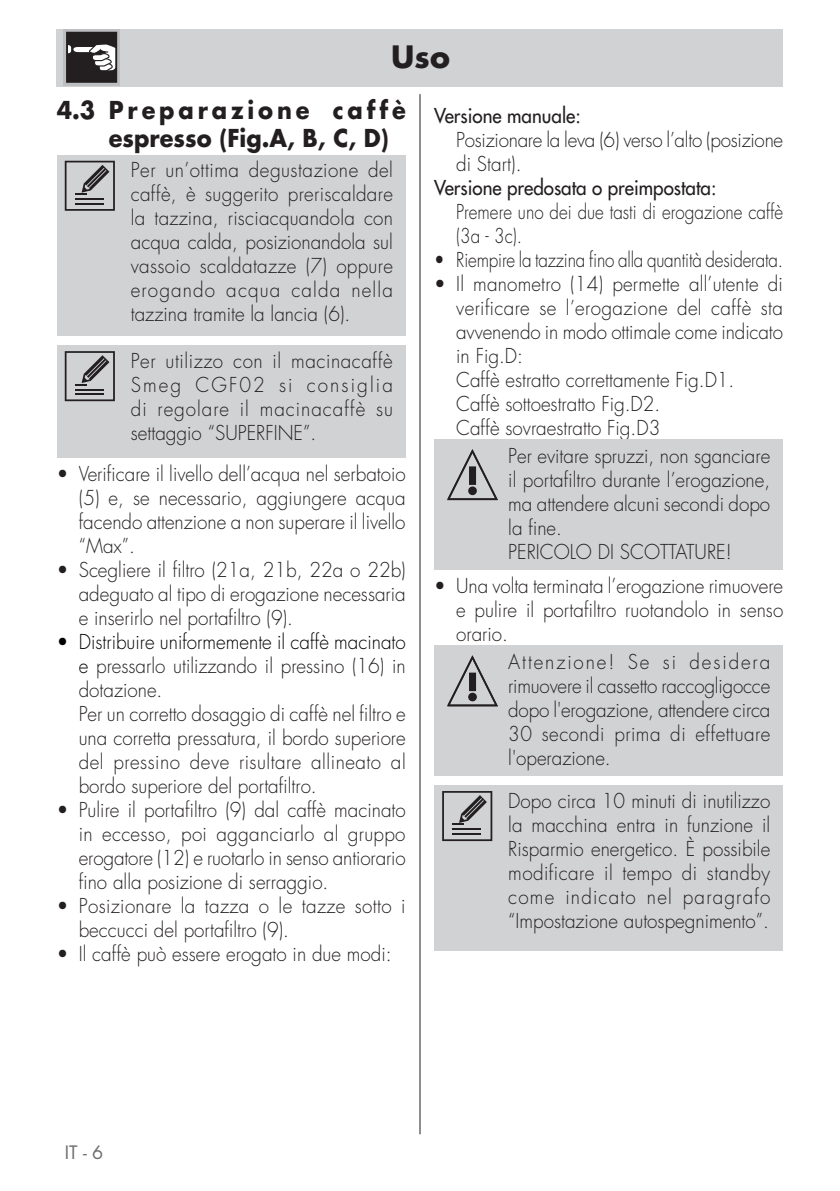
<style>
.page{position:relative;width:840px;height:1191px;background:#fff}
.page>*{position:absolute;margin:0;border:0;box-sizing:border-box;transform-origin:0 0}
.Testo{font:700 30px "Futura Std";color:#231f20}
.testo_tab{font:700 24px/28px "Futura Std";letter-spacing:.17em;color:#231f20;scale:.94 1}
.testo_tab-2{font:300 20px/24px "Futura Std";color:#231f20;text-align:justify;scale:.94 1}
.testo_tab-3{font:300 20px/24px "Futura Std";color:#231f20;scale:.85 1}
.testo_tab-4{font:300 20px/24px "Futura Std";letter-spacing:.02em;color:#231f20;scale:.94 1}
.testo_tab-5{font:500 20px "Futura Std";color:#231f20;scale:.94 1}
.t1{font:18px "Futura Std";color:#6c6d70}
.s1{color:#000}
</style>
<div class="page">
<hr style="left:419px;top:94px;width:1px;height:1040px;background:#231f20">
<div style="left:57px;top:29px;width:725px;height:58px;background:#d1d2d4"></div>
<div style="left:57px;top:155px;width:348px;height:180px;background:#d1d2d4"></div>
<svg style="left:65px;top:161px;width:50px;height:50px"></svg>
<div style="left:57px;top:345px;width:348px;height:113px;background:#d1d2d4"></div>
<svg style="left:65px;top:351px;width:50px;height:50px"></svg>
<div style="left:434px;top:439px;width:348px;height:130px;background:#d1d2d4"></div>
<svg style="left:447px;top:449px;width:50px;height:51px"></svg>
<div style="left:434px;top:645px;width:348px;height:130px;background:#d1d2d4"></div>
<svg style="left:447px;top:655px;width:50px;height:51px"></svg>
<div style="left:434px;top:785px;width:348px;height:165px;background:#d1d2d4"></div>
<svg style="left:442px;top:791px;width:50px;height:50px"></svg>
<svg style="left:63px;top:29px;width:57px;height:57px"></svg>
<svg style="left:66px;top:32px;width:51px;height:51px;background:#4e4b4b"></svg>
<p class="Testo" style="left:391px;top:36px;width:60px">Uso</p>
<p class="testo_tab" style="left:109px;top:96px;width:317px;text-indent:-52px">4.3 Preparazione caffè espresso (Fig.A, B, C, D)</p>
<p class="testo_tab-2" style="left:131px;top:159px;width:280px">Per un’ottima degustazione del caffè, è suggerito preriscaldare la tazzina, risciacquandola con acqua calda, posizionandola sul vassoio scaldatazze (7) oppure erogando acqua calda nella tazzina tramite la lancia (6).</p>
<p class="testo_tab-2" style="left:131px;top:349px;width:280px">Per utilizzo con il macinacaffè Smeg CGF02 si consiglia di regolare il macinacaffè su settaggio “SUPERFINE”.</p>
<p class="testo_tab-2" style="left:79px;top:462px;width:349px;text-indent:-22px">• Verificare il livello dell’acqua nel serbatoio (5) e, se necessario, aggiungere acqua facendo attenzione a non superare il livello “Max”.</p>
<p class="testo_tab-2" style="left:79px;top:558px;width:349px;text-indent:-22px">• Scegliere il filtro (21a, 21b, 22a o 22b) adeguato al tipo di erogazione necessaria e inserirlo nel portafiltro (9).</p>
<p class="testo_tab-2" style="left:79px;top:630px;width:349px;text-indent:-22px"><span class="s1">• Distribuire uniformemente il caffè macinato e</span> pressarlo utilizzando il pressino (16) in dotazione.</p>
<p class="testo_tab-2" style="left:79px;top:702px;width:349px">Per un corretto dosaggio di caffè nel filtro e una corretta pressatura, il bordo superiore del pressino deve risultare allineato al bordo superiore del portafiltro.</p>
<p class="testo_tab-2" style="left:79px;top:798px;width:349px;text-indent:-22px">• Pulire il portafiltro (9) dal caffè macinato in eccesso, poi agganciarlo al gruppo erogatore (12) e ruotarlo in senso antiorario fino alla posizione di serraggio.</p>
<p class="testo_tab-4" style="left:79px;top:894px;width:349px;text-indent:-22px">• Posizionare la tazza o le tazze sotto i beccucci del portafiltro (9).</p>
<p class="testo_tab-2" style="left:57px;top:942px;width:357px">• Il caffè può essere erogato in due modi:</p>
<p class="testo_tab-5" style="left:434px;top:103px;width:157px">Versione manuale:</p>
<p class="testo_tab-2" style="left:456px;top:128px;width:349px">Posizionare la leva (6) verso l’alto (posizione di Start).</p>
<p class="testo_tab-5" style="left:434px;top:175px;width:301px">Versione predosata o preimpostata:</p>
<p class="testo_tab-3" style="left:456px;top:200px;width:386px">Premere uno dei due tasti di erogazione caffè (3a - 3c).</p>
<p class="testo_tab-3" style="left:434px;top:248px;width:412px">• Riempire la tazzina fino alla quantità desiderata.</p>
<p class="testo_tab-2" style="left:456px;top:272px;width:349px;text-indent:-22px">• Il manometro (14) permette all’utente di verificare se l’erogazione del caffè sta avvenendo in modo ottimale come indicato in Fig.D:</p>
<p class="testo_tab-2" style="left:456px;top:368px;width:297px">Caffè estratto correttamente Fig.D1.</p>
<p class="testo_tab-2" style="left:456px;top:392px;width:219px">Caffè sottoestratto Fig.D2.</p>
<p class="testo_tab-2" style="left:456px;top:416px;width:218px">Caffè sovraestratto Fig.D3</p>
<p class="testo_tab-2" style="left:508px;top:444px;width:280px">Per evitare spruzzi, non sganciare il portafiltro durante l’erogazione, ma attendere alcuni secondi dopo la fine.</p>
<p class="testo_tab-2" style="left:508px;top:540px;width:239px">PERICOLO DI SCOTTATURE!</p>
<p class="testo_tab-2" style="left:456px;top:574px;width:349px;text-indent:-22px">• Una volta terminata l’erogazione rimuovere e pulire il portafiltro ruotandolo in senso orario.</p>
<p class="testo_tab-2" style="left:508px;top:650px;width:280px">Attenzione! Se si desidera rimuovere il cassetto raccogligocce dopo l'erogazione, attendere circa 30 secondi prima di effettuare l'operazione.</p>
<p class="testo_tab-2" style="left:508px;top:789px;width:280px">Dopo circa 10 minuti di inutilizzo la macchina entra in funzione il Risparmio energetico. È possibile modificare il tempo di standby come indicato nel paragrafo “Impostazione autospegnimento”.</p>
<p class="t1" style="left:65px;top:1140px;width:40px">IT - 6</p>
</div>
